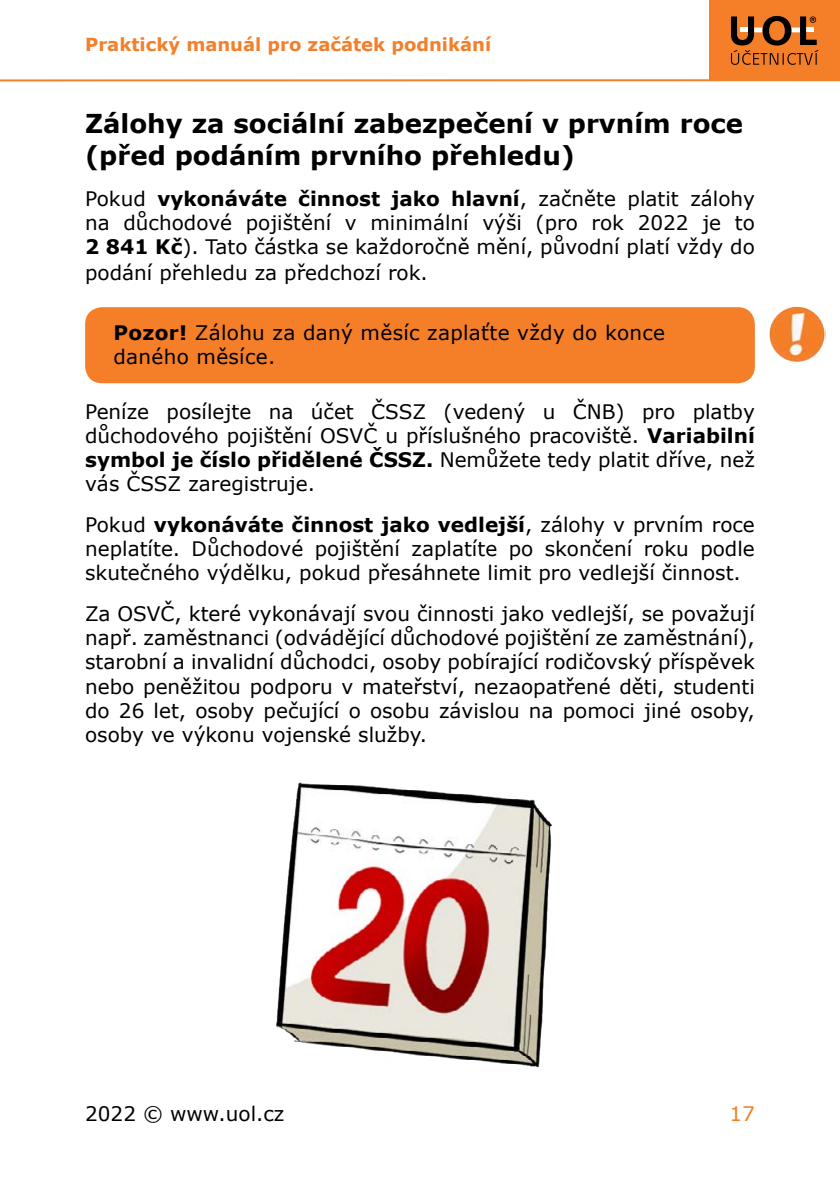
<style>
.page{position:relative;width:840px;height:1191px;background:#fff}
.page>*{position:absolute;margin:0;border:0;box-sizing:border-box;transform-origin:0 0}
.t1{font:700 26px/31.2px "Verdana";color:#000}
.t2{font:20px/24px "Verdana";color:#000;text-align:justify}
.t3{font:20px "Verdana";color:#f57e29}
.t4{font:700 18px "Verdana";color:#f57e29}
.s1{font-weight:700}
</style>
<div class="page">
<hr style="left:0;top:79px;width:839px;height:3px;background:#f57e29">
<div style="left:709px;top:0;width:130px;height:81px;background:#f57e29"></div>
<svg style="left:730px;top:16px;width:88px;height:49px"></svg>
<div style="left:85px;top:307px;width:669px;height:76px;background:#f57e29;border-radius:17px"></div>
<img style="left:769px;top:306px;width:56px;height:56px">
<img style="left:276px;top:782px;width:276px;height:286px">
<p class="t4" style="left:85px;top:33px;width:407px">Praktický manuál pro začátek podnikání</p>
<h1 class="t1" style="left:85px;top:107px;width:659px">Zálohy za sociální zabezpečení v prvním roce (před podáním prvního přehledu)</h1>
<p class="t2" style="left:85px;top:186px;width:670px">Pokud <span class="s1">vykonáváte činnost jako hlavní</span>, začněte platit zálohy na důchodové pojištění v minimální výši (pro rok 2022 je to <span class="s1">2 841 Kč</span>). Tato částka se každoročně mění, původní platí vždy do</p>
<p class="t2" style="left:85px;top:260px;width:344px">podání přehledu za předchozí rok.</p>
<p class="t2" style="left:113px;top:319px;width:553px"><span class="s1">Pozor!</span> Zálohu za daný měsíc zaplaťte vždy do konce daného měsíce.</p>
<p class="t2" style="left:85px;top:399px;width:670px">Peníze posílejte na účet ČSSZ (vedený u ČNB) pro platby důchodového pojištění OSVČ u příslušného pracoviště. <span class="s1">Variabilní symbol je číslo přidělené ČSSZ.</span> Nemůžete tedy platit dříve, než vás ČSSZ zaregistruje.</p>
<p class="t2" style="left:85px;top:512px;width:670px">Pokud <span class="s1">vykonáváte činnost jako vedlejší</span>, zálohy v prvním roce neplatíte. Důchodové pojištění zaplatíte po skončení roku podle skutečného výdělku, pokud přesáhnete limit pro vedlejší činnost.</p>
<p class="t2" style="left:85px;top:601px;width:670px">Za OSVČ, které vykonávají svou činnosti jako vedlejší, se považují např. zaměstnanci (odvádějící důchodové pojištění ze zaměstnání), starobní a invalidní důchodci, osoby pobírající rodičovský příspěvek nebo peněžitou podporu v mateřství, nezaopatřené děti, studenti do 26 let, osoby pečující o osobu závislou na pomoci jiné osoby, osoby ve výkonu vojenské služby.</p>
<p class="t2" style="left:85px;top:1101px;width:201px">2022 © www.uol.cz</p>
<p class="t3" style="left:729px;top:1101px;width:27px">17</p>
</div>
